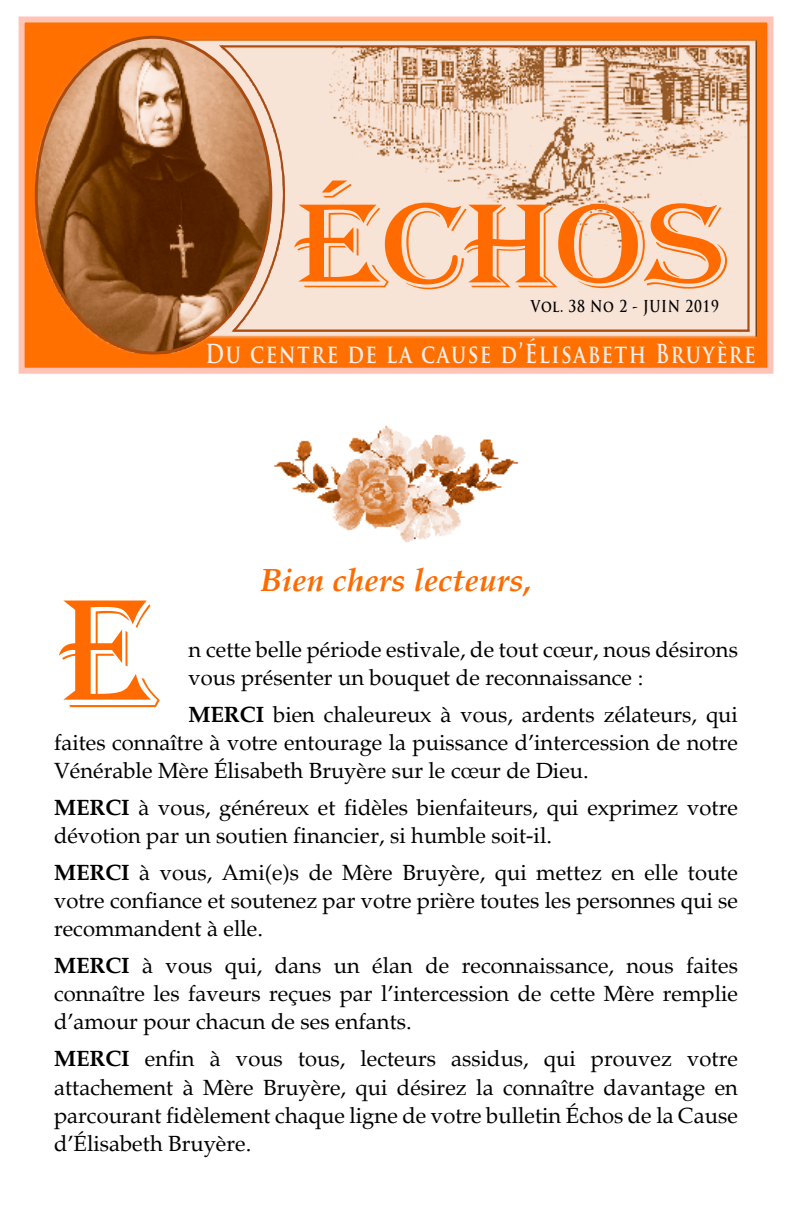
<style>
.page{position:relative;width:792px;height:1224px;background:#fff}
.page>*{position:absolute;margin:0;border:0;box-sizing:border-box;transform-origin:0 0}
.t1{font:160px "Algerian D";color:#ff6b00}
.t2{font:124px "Algerian D";letter-spacing:-.025em;color:#ff6b00;scale:1.21 1}
.t3{font:italic 700 32px "Palatino";color:#ff6b00}
.t4{font:700 25.6px "Trajan Pro";letter-spacing:.08em;color:#ffeeeb;scale:.78 1}
.t5{font:22px/28px "Palatino";color:#000;text-align:justify}
.t6{font:700 16px "Trajan Pro";letter-spacing:.05em;color:#000;scale:.82 1}
.s1{font-weight:700}
</style>
<div class="page">
<div style="left:19px;top:16px;width:754px;height:358px;background:#ff7000;border:6px solid #ffc4b5"></div>
<img style="left:35px;top:36px;width:722px;height:318px">
<svg style="left:216px;top:44px;width:534px;height:289px;background:#e7cbb6"></svg>
<img style="left:273px;top:425px;width:246px;height:117px">
<p class="t2" style="left:294px;top:177px;width:361px">ÉCHOS</p>
<p class="t6" style="left:531px;top:296px;width:231px">Vol. 38 No 2 - JUIN 2019</p>
<p class="t4" style="left:206px;top:338px;width:707px">Du centre de la cause d’Élisabeth Bruyère</p>
<p class="t3" style="left:260px;top:562px;width:273px">Bien chers lecteurs,</p>
<p class="t1" style="left:59px;top:565px;width:101px">E</p>
<p class="t5" style="left:189px;top:636px;width:551px">n cette belle période estivale, de tout cœur, nous désirons vous présenter un bouquet de reconnaissance :</p>
<p class="t5" style="left:54px;top:701px;width:685px;text-indent:135px"><span class="s1">MERCI</span> bien chaleureux à vous, ardents zélateurs, qui faites connaître à votre entourage la puissance d’intercession de notre Vénérable Mère Élisabeth Bruyère sur le cœur de Dieu.</p>
<p class="t5" style="left:54px;top:794px;width:686px"><span class="s1">MERCI</span> à vous, généreux et fidèles bienfaiteurs, qui exprimez votre dévotion par un soutien financier, si humble soit-il.</p>
<p class="t5" style="left:54px;top:859px;width:685px"><span class="s1">MERCI</span> à vous, Ami(e)s de Mère Bruyère, qui mettez en elle toute votre confiance et soutenez par votre prière toutes les personnes qui se recommandent à elle.</p>
<p class="t5" style="left:54px;top:952px;width:686px"><span class="s1">MERCI</span> à vous qui, dans un élan de reconnaissance, nous faites connaître les faveurs reçues par l’intercession de cette Mère remplie d’amour pour chacun de ses enfants.</p>
<p class="t5" style="left:54px;top:1045px;width:686px"><span class="s1">MERCI</span> enfin à vous tous, lecteurs assidus, qui prouvez votre attachement à Mère Bruyère, qui désirez la connaître davantage en parcourant fidèlement chaque ligne de votre bulletin Échos de la Cause d’Élisabeth Bruyère.</p>
</div>
